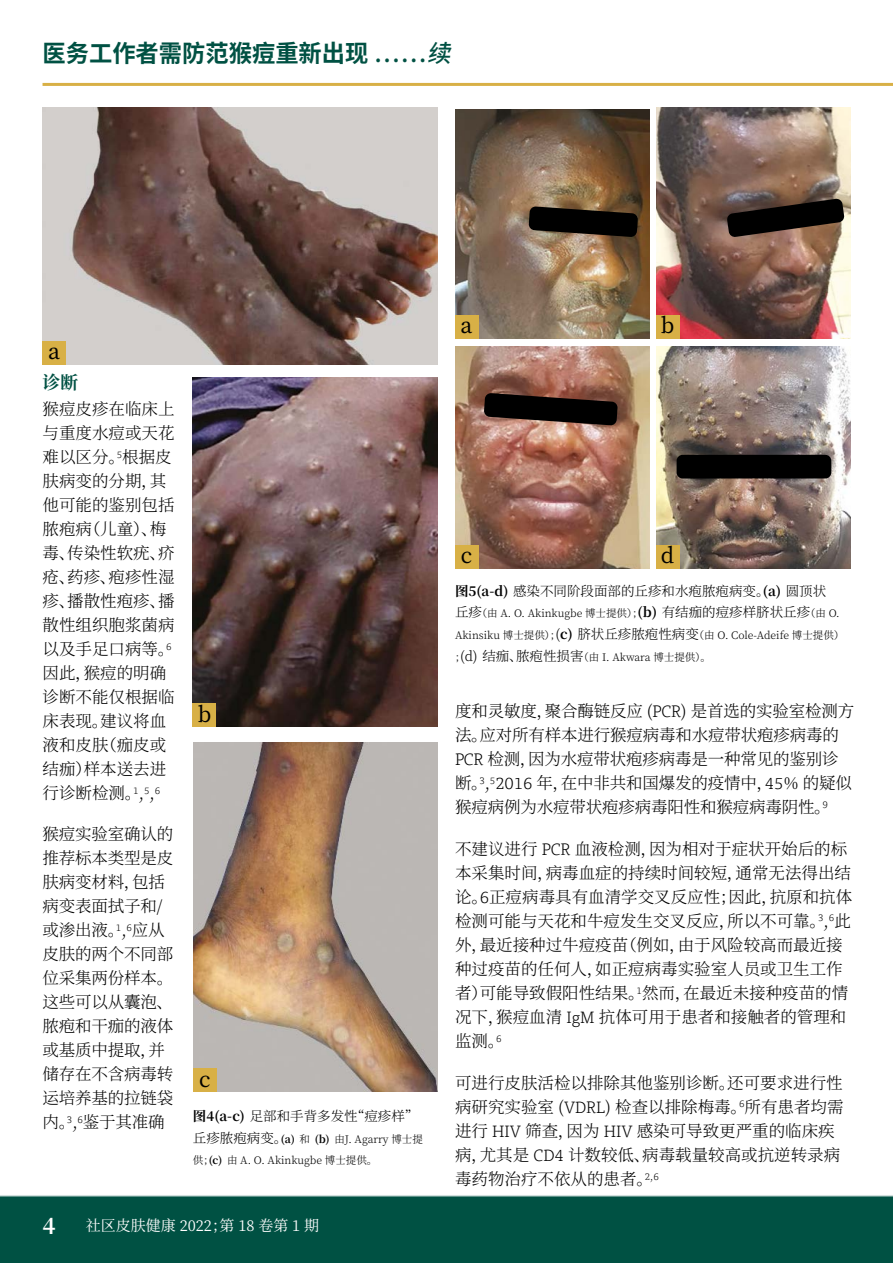
<style>
.page{position:relative;width:893px;height:1263px;background:#fff}
.page>*{position:absolute;margin:0;border:0;box-sizing:border-box;transform-origin:0 0}
.Article_Title{font:700 24px "Noto Sans SC";color:#005143}
.t1{font:700 22.5px "Noto Serif SC";color:#fff}
.t2{font:500 21.45px "Noto Serif SC";color:#000}
.Article_Subheading{font:700 18px "Noto Serif SC";color:#005143}
.t3{font:300 16.5px/24px "Noto Serif SC";color:#000}
.t4{font:15px "Noto Serif SC";color:#fff}
.t5{font:300 13.5px "Noto Serif SC";color:#000}
.t6{font:300 10.5px/21.6px "Noto Serif SC";color:#000}
.s1{font-weight:500}
.s2{font-weight:500;font-style:italic}
.s3{font-weight:700}
.s4{font-size:13.5px}
.s5{font-weight:700;font-size:13.5px}
.s6{font-family:"Tisa Offc"}
</style>
<div class="page">
<div style="left:0;top:1195px;width:893px;height:68px;background:#005143"></div>
<hr style="left:43px;top:83px;width:850px;height:3px;background:#d8b046">
<img style="left:455px;top:110px;width:194px;height:228px">
<img style="left:656px;top:108px;width:194px;height:230px">
<img style="left:455px;top:346px;width:194px;height:223px">
<img style="left:656px;top:346px;width:194px;height:223px">
<div style="left:455px;top:315px;width:23px;height:23px;background:#d8b046"></div>
<div style="left:455px;top:545px;width:23px;height:24px;background:#d8b046"></div>
<div style="left:656px;top:315px;width:23px;height:23px;background:#d8b046"></div>
<div style="left:656px;top:545px;width:23px;height:24px;background:#d8b046"></div>
<svg style="left:529px;top:206px;width:109px;height:31px;background:#231c15"></svg>
<svg style="left:484px;top:393px;width:134px;height:32px;background:#2b1d19"></svg>
<div style="left:677px;top:455px;width:154px;height:23px;background:#000;border-radius:6px"></div>
<svg style="left:727px;top:198px;width:117px;height:39px;background:#332721"></svg>
<img style="left:43px;top:108px;width:395px;height:256px">
<img style="left:193px;top:377px;width:245px;height:350px">
<img style="left:193px;top:742px;width:245px;height:350px">
<div style="left:43px;top:341px;width:23px;height:23px;background:#d8b046"></div>
<div style="left:193px;top:703px;width:23px;height:24px;background:#d8b046"></div>
<div style="left:193px;top:1068px;width:23px;height:24px;background:#d8b046"></div>
<p class="Article_Title" style="left:43px;top:39px;width:421px">医务工作者需防范猴痘重新出现 <span class="s1">……</span><span class="s2">续</span></p>
<p class="t2" style="left:48px;top:339px;width:13px">a</p>
<p class="t2" style="left:461px;top:313px;width:13px">a</p>
<p class="t2" style="left:661px;top:313px;width:15px">b</p>
<p class="Article_Subheading" style="left:43px;top:372px;width:37px">诊断</p>
<p class="t3" style="left:43px;top:397px;width:134px">猴痘皮疹在临床上与重度水痘或天花难以区分。<sup>5</sup>根据皮肤病变的分期，其他可能的鉴别包括脓疱病（儿童）、梅毒、传染性软疣、疥疮、药疹、疱疹性湿疹、播散性疱疹、播散性组织胞浆菌病以及手足口病等。<sup>6</sup>因此，猴痘的明确诊断不能仅根据临床表现。建议将血液和皮肤（痂皮或结痂）样本送去进行诊断检测。<sup>1</sup>,<sup>5</sup>,<sup>6</sup></p>
<p class="t3" style="left:43px;top:822px;width:132px">猴痘实验室确认的推荐标本类型是皮肤病变材料，包括病变表面拭子和/或渗出液。<sup>1</sup>,<sup>6</sup>应从皮肤的两个不同部位采集两份样本。这些可以从囊泡、脓疱和干痂的液体或基质中提取，并储存在不含病毒转运培养基的拉链袋内。<sup>3</sup>,<sup>6</sup>鉴于其准确</p>
<p class="t2" style="left:198px;top:702px;width:15px">b</p>
<p class="t2" style="left:199px;top:1067px;width:13px">c</p>
<p class="t5" style="left:193px;top:1108px;width:227px"><span class="s3">图4(a-c)</span> 足部和手背多发性“痘疹样”</p>
<p class="t6" style="left:193px;top:1128px;width:231px"><span class="s4">丘疹脓疱病变。</span><span class="s3">(a)</span> 和 <span class="s3">(b)</span> 由J. Agarry 博士提供；<span class="s3">(c)</span> 由 A. O. Akinkugbe 博士提供。</p>
<h2 class="t1" style="left:43px;top:1212px;width:15px">4</h2>
<p class="t4" style="left:86px;top:1217px;width:235px">社区皮肤健康 2022；第 18 卷第 1 期</p>
<p class="t2" style="left:461px;top:543px;width:13px">c</p>
<p class="t2" style="left:661px;top:543px;width:15px">d</p>
<p class="t5" style="left:455px;top:583px;width:373px"><span class="s3">图5(a-d)</span> 感染不同阶段面部的丘疹和水疱脓疱病变。<span class="s3">(a)</span> 圆顶状</p>
<p class="t6" style="left:455px;top:603px;width:391px"><span class="s4">丘疹</span>（由 A. O. Akinkugbe 博士提供）；<span class="s5">(b)</span> <span class="s4">有结痂的痘疹样脐状丘疹</span>（由 O.<br>Akinsiku 博士提供）；<span class="s4">(</span><span class="s5">c)</span> <span class="s4">脐状丘疹脓疱性病变</span>（由 O. Cole-Adeife 博士提供）；<span class="s4">(d) 结痂、脓疱性损害</span>（由 I. Akwara 博士提供）。</p>
<p class="t3" style="left:455px;top:699px;width:401px">度和灵敏度，聚合酶链反应 (<span class="s6">PCR</span>) 是首选的实验室检测方法。应对所有样本进行猴痘病毒和水痘带状疱疹病毒的<br><span class="s6">PCR</span> 检测，因为水痘带状疱疹病毒是一种常见的鉴别诊断。<sup>3</sup>,<sup>5</sup><span class="s6">2016</span> 年，在中非共和国爆发的疫情中，<span class="s6">45</span>% 的疑似猴痘病例为水痘带状疱疹病毒阳性和猴痘病毒阴性。<sup>9</sup></p>
<p class="t3" style="left:455px;top:837px;width:399px">不建议进行 <span class="s6">PCR</span> 血液检测，因为相对于症状开始后的标本采集时间，病毒血症的持续时间较短，通常无法得出结论。<span class="s6">6</span>正痘病毒具有血清学交叉反应性；因此，抗原和抗体检测可能与天花和牛痘发生交叉反应，所以不可靠。<sup>3</sup>,<sup>6</sup>此外，最近接种过牛痘疫苗（例如，由于风险较高而最近接种过疫苗的任何人，如正痘病毒实验室人员或卫生工作者）可能导致假阳性结果。<sup>1</sup>然而，在最近未接种疫苗的情况下，猴痘血清 <span class="s6">IgM</span> 抗体可用于患者和接触者的管理和监测。<sup>6</sup></p>
<p class="t3" style="left:455px;top:1071px;width:390px">可进行皮肤活检以排除其他鉴别诊断。还可要求进行性病研究实验室 (<span class="s6">VDRL</span>) 检查以排除梅毒。<sup>6</sup>所有患者均需进行 <span class="s6">HIV</span> 筛查，因为 <span class="s6">HIV</span> 感染可导致更严重的临床疾病，尤其是 <span class="s6">CD4</span> 计数较低、病毒载量较高或抗逆转录病毒药物治疗不依从的患者。<sup>2</sup><sup>,</sup><sup>6</sup></p>
</div>
